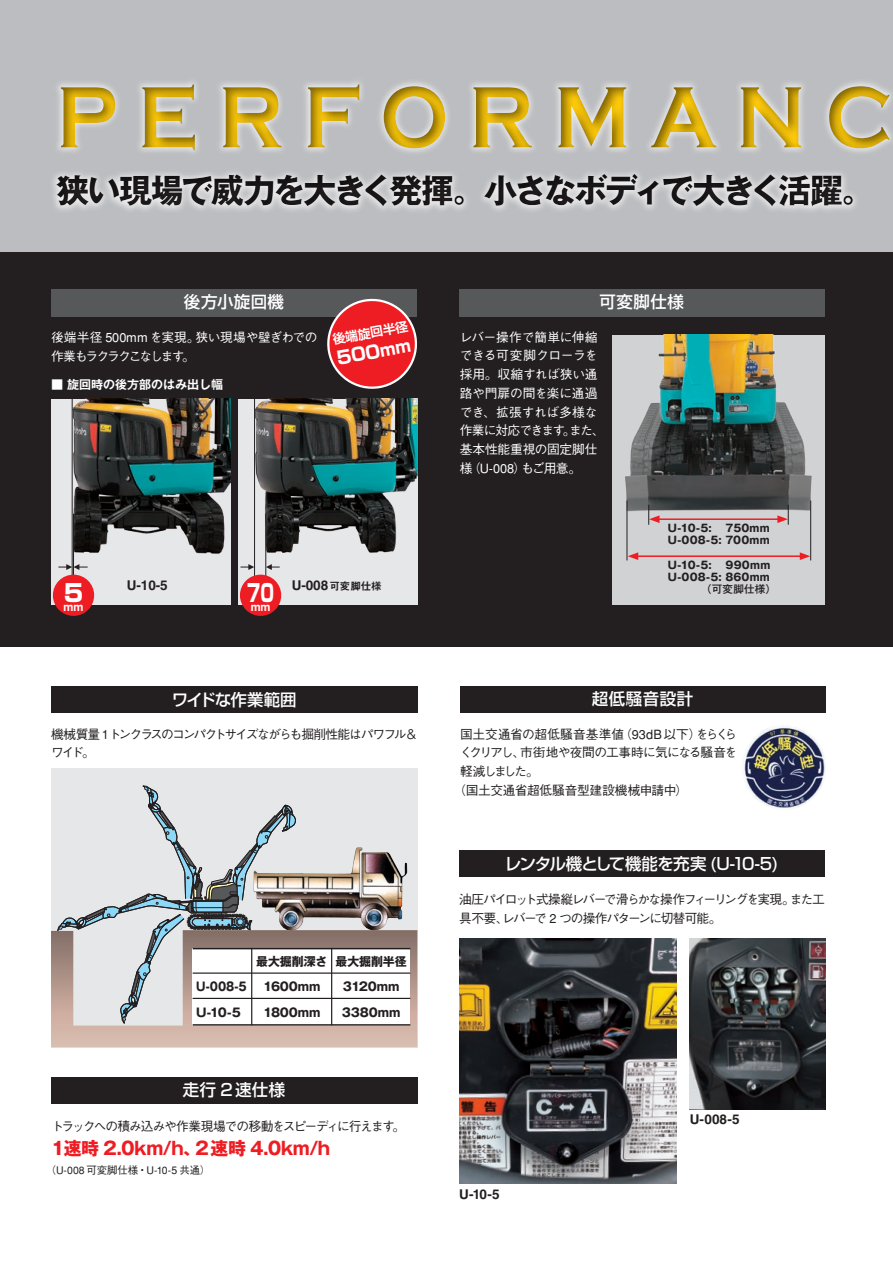
<style>
.page{position:relative;width:893px;height:1263px;background:#fff}
.page>*{position:absolute;margin:0;border:0;box-sizing:border-box;transform-origin:0 0}
.t1{font:700 90px "Copperplate Gothic";letter-spacing:.25em;color:#feca0a;scale:.89 1}
.t2{font:700 33px "Gothic MB101";letter-spacing:-.085em;color:#231f20}
.t3{font:800 24px "Shin Go";color:#fff;scale:.7 1}
.t4{font:800 24px "Shin Go";color:#fff}
.t5{font:20.4px "Midashi Go MB31";color:#231f20;scale:.96 1}
.t6{font:700 18px "Gothic MB101";letter-spacing:-.025em;color:#ee1d23}
.t7{font:700 18px "Shin Go";color:#fff}
.t8{font:500 16.5px "Shin Go";letter-spacing:.01em;color:#fff}
.t9{font:500 16.5px "Shin Go";letter-spacing:-.055em;color:#fff}
.t10{font:500 16.5px "Shin Go";letter-spacing:-.035em;color:#fff}
.t11{font:700 13.5px "Helvetica";color:#231f20}
.t12{font:13.5px "Midashi Go MB31";color:#231f20}
.t13{font:500 12.75px/18.8px "Gothic BBB";letter-spacing:-.025em;color:#fff}
.t14{font:500 12.75px/18.8px "Gothic BBB";letter-spacing:-.125em;color:#231f20}
.t15{font:500 12.75px "Gothic BBB";letter-spacing:-.09em;color:#231f20}
.t16{font:500 12.75px/18.8px "Gothic BBB";letter-spacing:-.14em;color:#231f20}
.t17{font:500 12.75px "Gothic BBB";letter-spacing:-.005em;color:#231f20}
.t18{font:500 12.75px "Gothic BBB";letter-spacing:-.06em;color:#231f20}
.t19{font:500 12.75px "Gothic BBB";letter-spacing:-.025em;color:#231f20}
.t20{font:700 12.75px "Shin Go De";color:#fff}
.t21{font:700 12px "Gothic MB101";letter-spacing:-.01em;color:#231f20}
.t22{font:12px "Gothic MB101 De B";color:#fff}
.t23{font:700 12px "Gothic MB101";letter-spacing:-.01em;color:#231f20;scale:.9 1}
.t24{font:700 10.5px/12px "Gothic MB101";letter-spacing:.02em;color:#231f20;text-align:right}
.t25{font:500 10.5px "Gothic BBB";letter-spacing:-.02em;color:#231f20}
.t26{font:500 10.5px "Gothic MB101";letter-spacing:.03em;color:#231f20}
.t27{font:700 10.5px "Shin Go";color:#fff}
.s1{font-size:16.5px}
.s2{font-family:"Midashi Go MB31";font-weight:400;font-size:10.5px}
</style>
<div class="page">
<div style="left:51px;top:768px;width:366px;height:279px;background:#e6e7e9"></div>
<svg style="left:51px;top:785px;width:366px;height:262px"></svg>
<div style="left:193px;top:948px;width:217px;height:77px;background:#fff"></div>
<div style="left:0;top:0;width:893px;height:264px;background:#bcbdc0"></div>
<div style="left:0;top:252px;width:893px;height:394px;background:#231f20"></div>
<div style="left:42px;top:57px;width:851px;height:186px;background:#231f20;opacity:.6"></div>
<div style="left:51px;top:686px;width:366px;height:27px;background:#231f20"></div>
<div style="left:51px;top:1077px;width:366px;height:27px;background:#231f20"></div>
<div style="left:460px;top:686px;width:365px;height:27px;background:#231f20"></div>
<img style="left:742px;top:725px;width:84px;height:85px;border-radius:41px">
<div style="left:51px;top:289px;width:366px;height:28px;background:#57585a"></div>
<div style="left:51px;top:398px;width:180px;height:206px;background:#e6e7e9"></div>
<img style="left:60px;top:398px;width:171px;height:163px">
<div style="left:238px;top:398px;width:179px;height:206px;background:#e6e7e9"></div>
<img style="left:246px;top:398px;width:171px;height:164px">
<hr style="left:72px;top:398px;width:1px;height:206px;background:#231f20">
<hr style="left:254px;top:398px;width:1px;height:206px;background:#231f20">
<hr style="left:73px;top:514px;width:1px;height:88px;background:#231f20">
<svg style="left:58px;top:564px;width:30px;height:6px"></svg>
<svg style="left:240px;top:564px;width:14px;height:6px"></svg>
<svg style="left:267px;top:564px;width:13px;height:6px"></svg>
<hr style="left:266px;top:514px;width:1px;height:90px;background:#231f20">
<div style="left:53px;top:575px;width:41px;height:41px;background:#ee1d23;border-radius:50%"></div>
<div style="left:240px;top:575px;width:41px;height:41px;background:#ee1d23;border-radius:50%"></div>
<svg style="left:327px;top:298px;width:91px;height:91px"></svg>
<div style="left:459px;top:289px;width:365px;height:27px;background:#57585a"></div>
<div style="left:612px;top:335px;width:212px;height:269px;background:#d1d2d4"></div>
<img style="left:625px;top:335px;width:187px;height:188px">
<hr style="left:657px;top:518px;width:123px;height:2px;background:#ee1d23">
<hr style="left:636px;top:555px;width:166px;height:2px;background:#ee1d23">
<svg style="left:628px;top:552px;width:10px;height:8px"></svg>
<svg style="left:800px;top:552px;width:10px;height:8px"></svg>
<hr style="left:627px;top:500px;width:1px;height:60px;background:#231f20">
<hr style="left:810px;top:500px;width:1px;height:60px;background:#231f20">
<svg style="left:777px;top:505px;width:12px;height:20px"></svg>
<svg style="left:648px;top:505px;width:12px;height:20px"></svg>
<hr style="left:193px;top:998px;width:217px;height:1px;background:#231f20">
<hr style="left:193px;top:972px;width:217px;height:2px;background:#231f20">
<hr style="left:193px;top:948px;width:217px;height:1px;background:#231f20">
<hr style="left:193px;top:1024px;width:217px;height:2px;background:#231f20">
<hr style="left:331px;top:948px;width:1px;height:77px;background:#231f20">
<hr style="left:251px;top:948px;width:1px;height:77px;background:#231f20">
<div style="left:459px;top:850px;width:366px;height:27px;background:#231f20"></div>
<img style="left:459px;top:939px;width:218px;height:245px">
<img style="left:690px;top:939px;width:135px;height:170px">
<h1 class="t1" style="left:56px;top:68px;width:941px">PERFORMANC</h1>
<h2 class="t2" style="left:56px;top:167px;width:820px">狭い現場で威力を大きく発揮。小さなボディで大きく活躍。</h2>
<p class="t8" style="left:184px;top:291px;width:102px">後方小旋回機</p>
<p class="t13" style="left:51px;top:328px;width:268px">後端半径 500mm を実現。狭い現場や壁ぎわでの作業もラクラクこなします。</p>
<p class="t22" style="left:51px;top:376px;width:173px">■ 旋回時の後方部のはみ出し幅</p>
<p class="t20" style="left:331px;top:331px;width:78px;rotate:-10deg">後端旋回半径</p>
<h3 class="t7" style="left:335px;top:346px;width:76px;rotate:-10deg">500<span class="s1">mm</span></h3>
<p class="t11" style="left:127px;top:577px;width:42px">U-10-5</p>
<p class="t11" style="left:292px;top:577px;width:92px">U-008<span class="s2">可変脚仕様</span></p>
<h3 class="t4" style="left:64px;top:576px;width:21px">5</h3>
<h3 class="t3" style="left:247px;top:576px;width:40px">70</h3>
<p class="t27" style="left:251px;top:600px;width:21px">mm</p>
<p class="t27" style="left:64px;top:600px;width:21px">mm</p>
<p class="t10" style="left:172px;top:689px;width:126px">ワイドな作業範囲</p>
<p class="t16" style="left:51px;top:725px;width:368px">機械質量 1トンクラスのコンパクトサイズながらも掘削性能はパワフル＆ワイド。</p>
<p class="t21" style="left:256px;top:952px;width:152px">最大掘削深さ 最大掘削半径</p>
<p class="t23" style="left:196px;top:978px;width:57px">U-008-5</p>
<p class="t21" style="left:263px;top:978px;width:59px">1600mm</p>
<p class="t21" style="left:343px;top:978px;width:58px">3120mm</p>
<p class="t21" style="left:196px;top:1003px;width:46px">U-10-5</p>
<p class="t21" style="left:263px;top:1003px;width:59px">1800mm</p>
<p class="t21" style="left:342px;top:1003px;width:60px">3380mm</p>
<p class="t8" style="left:183px;top:1079px;width:104px">走行 2速仕様</p>
<p class="t15" style="left:51px;top:1119px;width:355px">トラックへの積み込みや作業現場での移動をスピーディに行えます。</p>
<h3 class="t6" style="left:51px;top:1135px;width:281px">1速時 2.0km/h、2速時 4.0km/h</h3>
<p class="t25" style="left:46px;top:1164px;width:166px">（U-008 可変脚仕様・U-10-5 共通）</p>
<p class="t8" style="left:600px;top:291px;width:86px">可変脚仕様</p>
<p class="t13" style="left:460px;top:328px;width:146px">レバー操作で簡単に伸縮できる可変脚クローラを採用。収縮すれば狭い通路や門扉の間を楽に通過でき、拡張すれば多様な作業に対応できます。また、基本性能重視の固定脚仕様（U-008）もご用意。</p>
<p class="t24" style="left:668px;top:521px;width:45px">U-10-5:</p>
<p class="t24" style="left:668px;top:521px;width:103px">750mm<br>U-008-5: 700mm</p>
<p class="t24" style="left:668px;top:558px;width:45px">U-10-5:</p>
<p class="t24" style="left:668px;top:558px;width:104px">990mm<br>U-008-5: 860mm</p>
<p class="t26" style="left:701px;top:582px;width:76px">（可変脚仕様）</p>
<p class="t8" style="left:592px;top:688px;width:103px">超低騒音設計</p>
<p class="t17" style="left:460px;top:726px;width:279px">国土交通省の超低騒音基準値（93dB以下）をらくら</p>
<p class="t18" style="left:460px;top:745px;width:279px">くクリアし、市街地や夜間の工事時に気になる騒音を</p>
<p class="t15" style="left:460px;top:764px;width:80px">軽減しました。</p>
<p class="t19" style="left:453px;top:783px;width:236px">（国土交通省超低騒音型建設機械申請中）</p>
<p class="t9" style="left:505px;top:853px;width:276px">レンタル機として機能を充実 (U-10-5)</p>
<p class="t14" style="left:459px;top:891px;width:367px">油圧パイロット式操縦レバーで滑らかな操作フィーリングを実現。また工具不要、レバーで 2 つの操作パターンに切替可能。</p>
<p class="t12" style="left:690px;top:1111px;width:51px">U-008-5</p>
<p class="t12" style="left:459px;top:1186px;width:42px">U-10-5</p>
<h3 class="t5" style="left:423px;top:1187px;width:83px">1800mm</h3>
</div>
